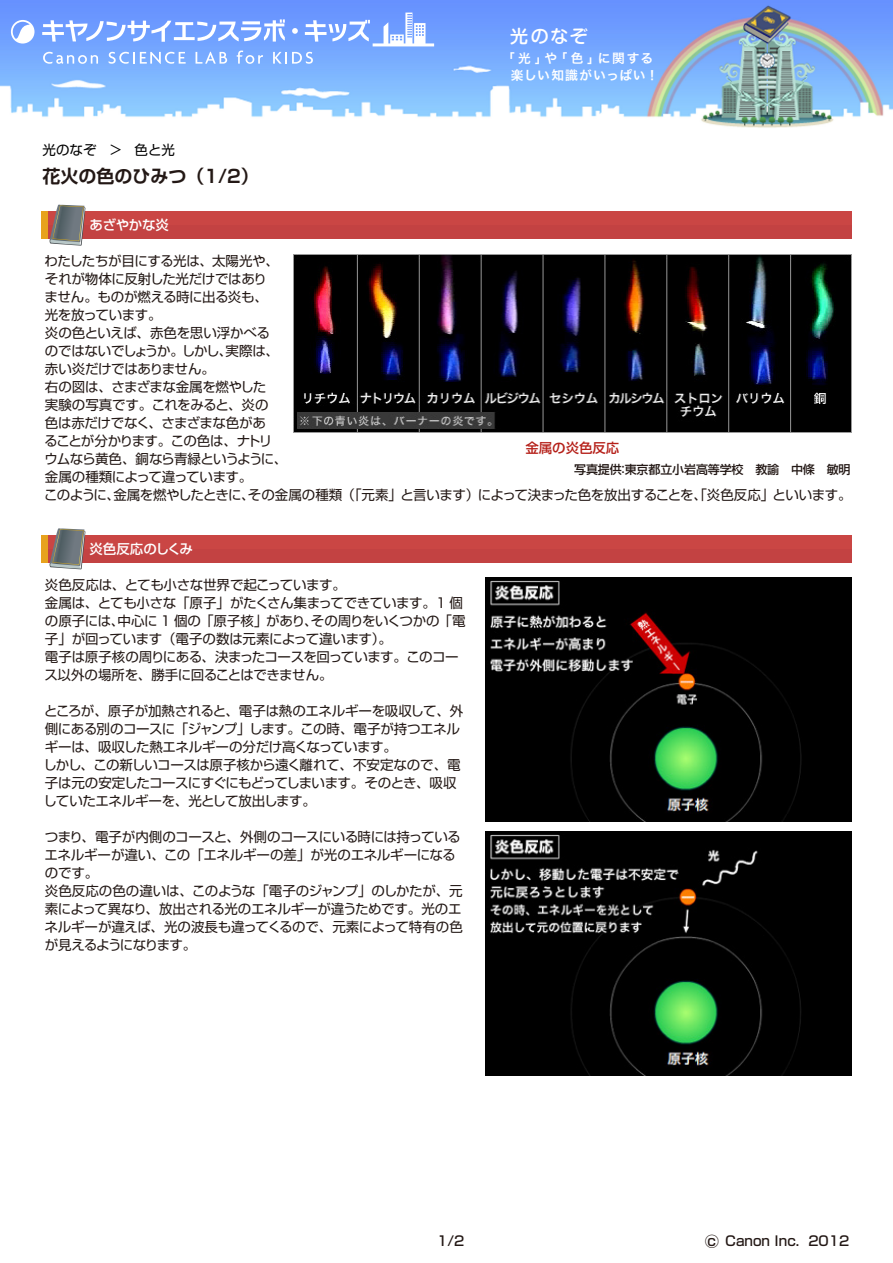
<style>
.page{position:relative;width:893px;height:1263px;background:#fff}
.page>*{position:absolute;margin:0;border:0;box-sizing:border-box;transform-origin:0 0}
.t1{font:700 18px "Shin Go Pr 6 De";color:#231815}
.t2{font:500 18px "Shin M Go Pro";color:#fff}
.t3{font:13.5px/18px "Shin Go Pr 6";letter-spacing:-.03em;color:#231815}
.t4{font:500 13.5px "Shin Go Pro";color:#231815}
.t5{font:13.5px "Shin Go Pr 6";color:#000}
.t6{font:500 13.5px "Shin Go Pr 6";color:#fff}
.t7{font:500 13.5px "Shin Go Pr 6";letter-spacing:-.01em;color:#b52019}
.t8{font:500 13.5px "Shin Go Pr 6";letter-spacing:-.02em;color:#fff}
.t9{font:12.75px/17.4px "Hira Kaku Pro W6";letter-spacing:.07em;color:#fff}
.t10{font:500 12px "Shin Go Pr 6";letter-spacing:-.01em;color:#231815}
.s1{font-size:15px}
</style>
<div class="page">
<img style="left:0;top:0;width:893px;height:128px">
<svg style="left:42px;top:19px;width:243px;height:23px"></svg>
<svg style="left:292px;top:28px;width:6px;height:6px"></svg>
<svg style="left:305px;top:20px;width:65px;height:22px"></svg>
<svg style="left:11px;top:20px;width:24px;height:24px"></svg>
<svg style="left:43px;top:52px;width:55px;height:12px"></svg>
<svg style="left:109px;top:52px;width:77px;height:12px"></svg>
<svg style="left:196px;top:52px;width:31px;height:12px"></svg>
<svg style="left:237px;top:51px;width:26px;height:13px"></svg>
<svg style="left:273px;top:52px;width:40px;height:12px"></svg>
<svg style="left:384px;top:13px;width:41px;height:30px"></svg>
<hr style="left:373px;top:43px;width:61px;height:3px;background:#fff">
<img style="left:293px;top:254px;width:558px;height:179px">
<div style="left:41px;top:212px;width:810px;height:27px;background:#c34242"></div>
<div style="left:41px;top:212px;width:810px;height:13px;background:#ca4644"></div>
<div style="left:41px;top:212px;width:6px;height:27px;background:#e7a21d"></div>
<svg style="left:49px;top:205px;width:36px;height:41px"></svg>
<div style="left:41px;top:535px;width:810px;height:27px;background:#c34242"></div>
<div style="left:41px;top:535px;width:810px;height:14px;background:#ca4644"></div>
<div style="left:41px;top:535px;width:6px;height:27px;background:#e7a21d"></div>
<svg style="left:49px;top:528px;width:36px;height:41px"></svg>
<img style="left:486px;top:578px;width:365px;height:244px">
<img style="left:486px;top:832px;width:365px;height:243px">
<p class="t5" style="left:43px;top:139px;width:134px">光のなぞ ＞ 色と光</p>
<h1 class="t1" style="left:43px;top:161px;width:218px">花火の色のひみつ（1/2）</h1>
<p class="t8" style="left:89px;top:214px;width:81px">あざやかな炎</p>
<h1 class="t2" style="left:510px;top:21px;width:79px">光のなぞ</h1>
<p class="t9" style="left:511px;top:49px;width:149px;text-indent:-9px">「光」や「色」に関する楽しい知識がいっぱい！</p>
<p class="t3" style="left:44px;top:251px;width:809px">わたしたちが目にする光は、太陽光や、<br>それが物体に反射した光だけではあり<br>ません。ものが燃える時に出る炎も、<br>光を放っています。<br>炎の色といえば、赤色を思い浮かべる<br>のではないでしょうか。しかし、実際は、<br>赤い炎だけではありません。<br>右の図は、さまざまな金属を燃やした<br>実験の写真です。これをみると、炎の<br>色は赤だけでなく、さまざまな色があ<br>ることが分かります。この色は、ナトリ<br>ウムなら黄色、銅なら青緑というように、<br>金属の種類によって違っています。<br>このように、金属を燃やしたときに、その金属の種類（「元素」と言います）によって決まった色を放出することを、「炎色反応」といいます。</p>
<p class="t7" style="left:526px;top:437px;width:95px">金属の炎色反応</p>
<p class="t10" style="left:574px;top:460px;width:278px">写真提供：東京都立小岩高等学校　教諭　中條　敏明</p>
<p class="t6" style="left:89px;top:538px;width:105px">炎色反応のしくみ</p>
<p class="t3" style="left:44px;top:575px;width:422px">炎色反応は、とても小さな世界で起こっています。<br>金属は、とても小さな「原子」がたくさん集まってできています。1 個の原子には、中心に 1 個の「原子核」があり、その周りをいくつかの「電子」が回っています（電子の数は元素によって違います）。<br>電子は原子核の周りにある、決まったコースを回っています。このコース以外の場所を、勝手に回ることはできません。</p>
<p class="t3" style="left:44px;top:701px;width:421px">ところが、原子が加熱されると、電子は熱のエネルギーを吸収して、外側にある別のコースに「ジャンプ」します。この時、電子が持つエネルギーは、吸収した熱エネルギーの分だけ高くなっています。<br>しかし、この新しいコースは原子核から遠く離れて、不安定なので、電子は元の安定したコースにすぐにもどってしまいます。そのとき、吸収していたエネルギーを、光として放出します。</p>
<p class="t3" style="left:45px;top:827px;width:420px">つまり、電子が内側のコースと、外側のコースにいる時には持っているエネルギーが違い、この「エネルギーの差」が光のエネルギーになるのです。<br>炎色反応の色の違いは、このような「電子のジャンプ」のしかたが、元素によって異なり、放出される光のエネルギーが違うためです。光のエネルギーが違えば、光の波長も違ってくるので、元素によって特有の色が見えるようになります。</p>
<p class="t4" style="left:437px;top:1230px;width:29px">1/2</p>
<p class="t4" style="left:704px;top:1230px;width:146px"><span class="s1">○</span>c Canon Inc. 2012</p>
</div>
